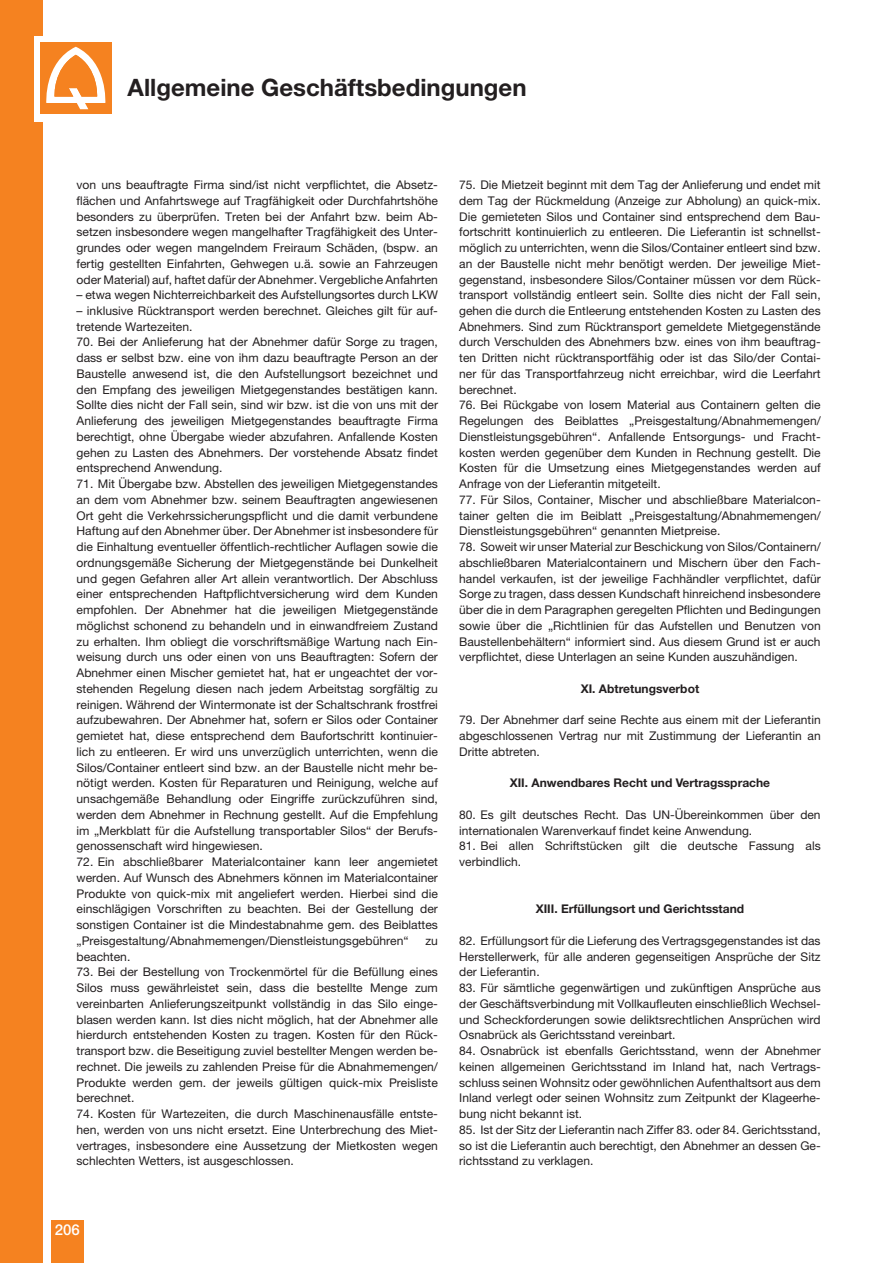
<style>
.page{position:relative;width:893px;height:1263px;background:#fff}
.page>*{position:absolute;margin:0;border:0;box-sizing:border-box;transform-origin:0 0}
.t1{font:700 24px "Helvetica Neue LT Pro";color:#231f20}
.t2{font:500 15px "Helvetica Neue LT Pro";color:#fff}
.t3{font:12px/15.8px "Helvetica Neue LT Pro";color:#231f20;text-align:justify}
.t4{font:700 12px "Helvetica Neue LT Pro";color:#231f20}
</style>
<div class="page">
<div style="left:51px;top:1220px;width:33px;height:43px;background:#f58220"></div>
<div style="left:0;top:0;width:43px;height:1263px;background:#f58220"></div>
<div style="left:34px;top:36px;width:90px;height:85px;background:#fff"></div>
<div style="left:40px;top:43px;width:71px;height:71px;background:#f58220"></div>
<svg style="left:46px;top:47px;width:60px;height:62px"></svg>
<h1 class="t1" style="left:128px;top:72px;width:400px">Allgemeine Geschäftsbedingungen</h1>
<p class="t3" style="left:77px;top:177px;width:363px">von uns beauftragte Firma sind/ist nicht verpflichtet, die Absetz&shy;flächen und Anfahrtswege auf Tragfähigkeit oder Durchfahrtshöhe besonders zu überprüfen. Treten bei der Anfahrt bzw. beim Ab&shy;setzen insbesondere wegen mangelhafter Tragfähigkeit des Unter&shy;grundes oder wegen mangelndem Freiraum Schäden, (bspw. an fertig gestellten Einfahrten, Gehwegen u.ä. sowie an Fahrzeugen oder Material) auf, haftet dafür der Abnehmer. Vergebliche Anfahrten</p>
<p class="t3" style="left:77px;top:287px;width:363px">– etwa wegen Nichterreichbarkeit des Aufstellungsortes durch LKW</p>
<p class="t3" style="left:77px;top:303px;width:363px">– inklusive Rücktransport werden berechnet. Gleiches gilt für auf&shy;tretende Wartezeiten.</p>
<p class="t3" style="left:77px;top:334px;width:363px">70. Bei der Anlieferung hat der Abnehmer dafür Sorge zu tragen, dass er selbst bzw. eine von ihm dazu beauftragte Person an der Baustelle anwesend ist, die den Aufstellungsort bezeichnet und den Empfang des jeweiligen Mietgegenstandes bestätigen kann.<br>Sollte dies nicht der Fall sein, sind wir bzw. ist die von uns mit der Anlieferung des jeweiligen Mietgegenstandes beauftragte Firma berechtigt, ohne Übergabe wieder abzufahren. Anfallende Kosten gehen zu Lasten des Abnehmers. Der vorstehende Absatz findet entsprechend Anwendung.</p>
<p class="t3" style="left:77px;top:476px;width:363px">71. Mit Übergabe bzw. Abstellen des jeweiligen Mietgegenstandes an dem vom Abnehmer bzw. seinem Beauftragten angewiesenen Ort geht die Verkehrssicherungspflicht und die damit verbundene Haftung auf den Abnehmer über. Der Abnehmer ist insbesondere für die Einhaltung eventueller öffentlich-rechtlicher Auflagen sowie die ordnungsgemäße Sicherung der Mietgegenstände bei Dunkelheit und gegen Gefahren aller Art allein verantwortlich. Der Abschluss einer entsprechenden Haftpflichtversicherung wird dem Kunden empfohlen. Der Abnehmer hat die jeweiligen Mietgegenstände möglichst schonend zu behandeln und in einwandfreiem Zustand zu erhalten. Ihm obliegt die vorschriftsmäßige Wartung nach Ein&shy;weisung durch uns oder einen von uns Beauftragten: Sofern der Abnehmer einen Mischer gemietet hat, hat er ungeachtet der vor&shy;stehenden Regelung diesen nach jedem Arbeitstag sorgfältig zu reinigen. Während der Wintermonate ist der Schaltschrank frostfrei aufzubewahren. Der Abnehmer hat, sofern er Silos oder Container gemietet hat, diese entsprechend dem Baufortschritt kontinuier&shy;lich zu entleeren. Er wird uns unverzüglich unterrichten, wenn die Silos/Container entleert sind bzw. an der Baustelle nicht mehr be&shy;nötigt werden. Kosten für Reparaturen und Reinigung, welche auf unsachgemäße Behandlung oder Eingriffe zurückzuführen sind, werden dem Abnehmer in Rechnung gestellt. Auf die Empfehlung im „Merkblatt für die Aufstellung transportabler Silos“ der Berufs&shy;genossenschaft wird hingewiesen.</p>
<p class="t3" style="left:77px;top:854px;width:363px">72. Ein abschließbarer Materialcontainer kann leer angemietet werden. Auf Wunsch des Abnehmers können im Materialcontainer Produkte von quick-mix mit angeliefert werden. Hierbei sind die einschlägigen Vorschriften zu beachten. Bei der Gestellung der sonstigen Container ist die Mindestabnahme gem. des Beiblattes „Preisgestaltung/Abnahmemengen/Dienstleistungsgebühren“</p>
<p class="t3" style="left:425px;top:932px;width:14px">zu</p>
<p class="t3" style="left:77px;top:948px;width:55px">beachten.</p>
<p class="t3" style="left:77px;top:964px;width:363px">73. Bei der Bestellung von Trockenmörtel für die Befüllung eines Silos muss gewährleistet sein, dass die bestellte Menge zum vereinbarten Anlieferungszeitpunkt vollständig in das Silo einge&shy;blasen werden kann. Ist dies nicht möglich, hat der Abnehmer alle hierdurch entstehenden Kosten zu tragen. Kosten für den Rück&shy;transport bzw. die Beseitigung zuviel bestellter Mengen werden be&shy;rechnet. Die jeweils zu zahlenden Preise für die Abnahmemengen/ Produkte werden gem. der jeweils gültigen quick-mix Preisliste berechnet.</p>
<p class="t3" style="left:77px;top:1106px;width:363px">74. Kosten für Wartezeiten, die durch Maschinenausfälle entste&shy;hen, werden von uns nicht ersetzt. Eine Unterbrechung des Miet&shy;vertrages, insbesondere eine Aussetzung der Mietkosten wegen schlechten Wetters, ist ausgeschlossen.</p>
<p class="t3" style="left:459px;top:177px;width:363px">75. Die Mietzeit beginnt mit dem Tag der Anlieferung und endet mit dem Tag der Rückmeldung (Anzeige zur Abholung) an quick-mix.<br>Die gemieteten Silos und Container sind entsprechend dem Bau&shy;fortschritt kontinuierlich zu entleeren. Die Lieferantin ist schnellst&shy;möglich zu unterrichten, wenn die Silos/Container entleert sind bzw. an der Baustelle nicht mehr benötigt werden. Der jeweilige Miet&shy;gegenstand, insbesondere Silos/Container müssen vor dem Rück&shy;transport vollständig entleert sein. Sollte dies nicht der Fall sein, gehen die durch die Entleerung entstehenden Kosten zu Lasten des Abnehmers. Sind zum Rücktransport gemeldete Mietgegenstände durch Verschulden des Abnehmers bzw. eines von ihm beauftrag&shy;ten Dritten nicht rücktransportfähig oder ist das Silo/der Contai&shy;ner für das Transportfahrzeug nicht erreichbar, wird die Leerfahrt berechnet.</p>
<p class="t3" style="left:459px;top:397px;width:363px">76. Bei Rückgabe von losem Material aus Containern gelten die Regelungen des Beiblattes „Preisgestaltung/Abnahmemengen/ Dienstleistungsgebühren“. Anfallende Entsorgungs- und Fracht&shy;kosten werden gegenüber dem Kunden in Rechnung gestellt. Die Kosten für die Umsetzung eines Mietgegenstandes werden auf Anfrage von der Lieferantin mitgeteilt.</p>
<p class="t3" style="left:459px;top:492px;width:363px">77. Für Silos, Container, Mischer und abschließbare Materialcon&shy;tainer gelten die im Beiblatt „Preisgestaltung/Abnahmemengen/ Dienstleistungsgebühren“ genannten Mietpreise.</p>
<p class="t3" style="left:459px;top:539px;width:363px">78. Soweit wir unser Material zur Beschickung von Silos/Containern/ abschließbaren Materialcontainern und Mischern über den Fach&shy;handel verkaufen, ist der jeweilige Fachhändler verpflichtet, dafür Sorge zu tragen, dass dessen Kundschaft hinreichend insbesondere über die in dem Paragraphen geregelten Pflichten und Bedingungen sowie über die „Richtlinien für das Aufstellen und Benutzen von Baustellenbehältern“ informiert sind. Aus diesem Grund ist er auch verpflichtet, diese Unterlagen an seine Kunden auszuhändigen.</p>
<p class="t4" style="left:581px;top:681px;width:120px">XI. Abtretungsverbot</p>
<p class="t3" style="left:459px;top:712px;width:363px">79. Der Abnehmer darf seine Rechte aus einem mit der Lieferantin abgeschlossenen Vertrag nur mit Zustimmung der Lieferantin an Dritte abtreten.</p>
<p class="t4" style="left:510px;top:775px;width:262px">XII. Anwendbares Recht und Vertragssprache</p>
<p class="t3" style="left:459px;top:807px;width:363px">80. Es gilt deutsches Recht. Das UN-Übereinkommen über den internationalen Warenverkauf findet keine Anwendung.</p>
<p class="t3" style="left:459px;top:838px;width:363px">81. Bei allen Schriftstücken gilt die deutsche Fassung als verbindlich.</p>
<p class="t4" style="left:536px;top:901px;width:210px">XIII. Erfüllungsort und Gerichtsstand</p>
<p class="t3" style="left:459px;top:933px;width:363px">82. Erfüllungsort für die Lieferung des Vertragsgegenstandes ist das Herstellerwerk, für alle anderen gegenseitigen Ansprüche der Sitz der Lieferantin.</p>
<p class="t3" style="left:459px;top:980px;width:363px">83. Für sämtliche gegenwärtigen und zukünftigen Ansprüche aus der Geschäftsverbindung mit Vollkaufleuten einschließlich Wechsel&shy;und Scheckforderungen sowie deliktsrechtlichen Ansprüchen wird Osnabrück als Gerichtsstand vereinbart.</p>
<p class="t3" style="left:459px;top:1043px;width:363px">84. Osnabrück ist ebenfalls Gerichtsstand, wenn der Abnehmer keinen allgemeinen Gerichtsstand im Inland hat, nach Vertrags&shy;schluss seinen Wohnsitz oder gewöhnlichen Aufenthaltsort aus dem Inland verlegt oder seinen Wohnsitz zum Zeitpunkt der Klageerhe&shy;bung nicht bekannt ist.</p>
<p class="t3" style="left:459px;top:1121px;width:363px">85. Ist der Sitz der Lieferantin nach Ziffer 83. oder 84. Gerichtsstand, so ist die Lieferantin auch berechtigt, den Abnehmer an dessen Ge&shy;richtsstand zu verklagen.</p>
<p class="t2" style="left:55px;top:1221px;width:27px">206</p>
</div>
